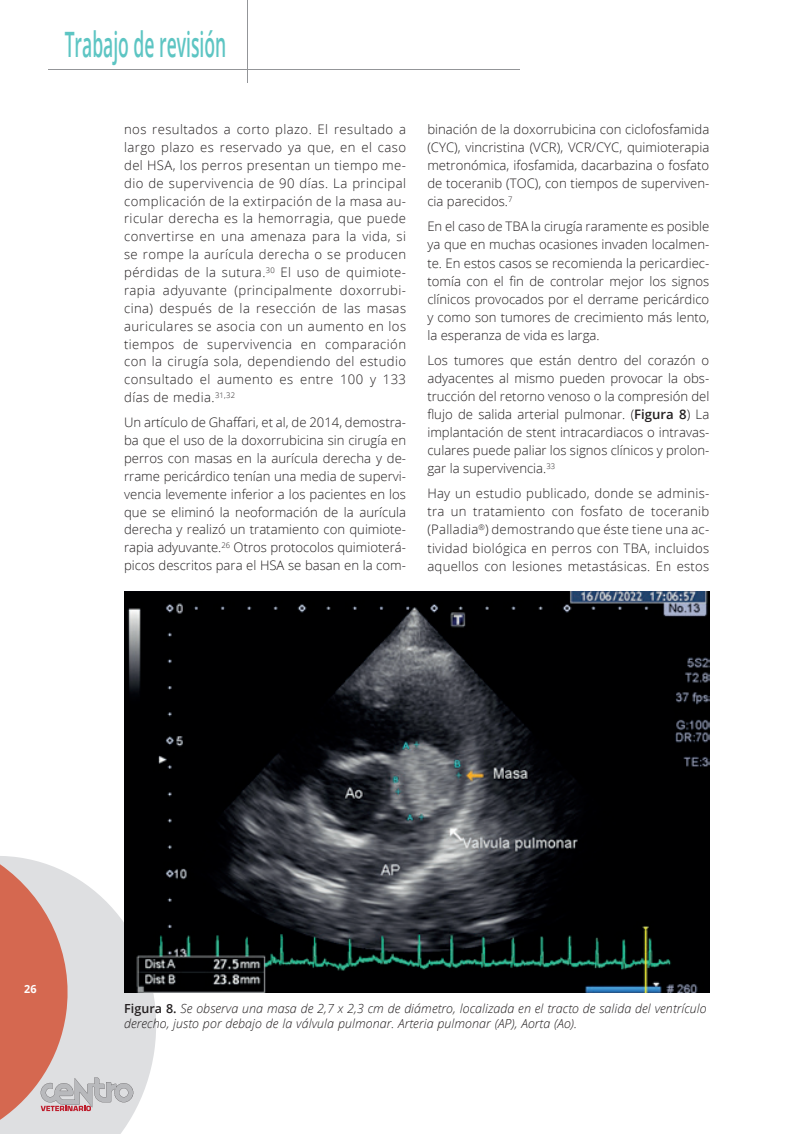
<style>
.page{position:relative;width:798px;height:1134px;background:#fff}
.page>*{position:absolute;margin:0;border:0;box-sizing:border-box;transform-origin:0 0}
.t1{font:600 35px "Open Sans";color:#5dc5c3;scale:.5 1}
.t2{font:300 13.12px/17.9px "Open Sans";color:#231f20;text-align:justify}
.t3{font:italic 300 12.5px/15px "Open Sans";letter-spacing:.005em;color:#231f20}
.t4{font:700 11.25px "Open Sans";color:#fff;scale:.96 1}
.s1{font-weight:600}
.s2{font-weight:600;font-style:normal}
</style>
<div class="page">
<svg style="left:0;top:856px;width:156px;height:278px;fill:#dedfe1"></svg>
<svg style="left:0;top:864px;width:133px;height:256px"></svg>
<hr style="left:48px;top:69px;width:471px;height:1px;background:#939598">
<hr style="left:247px;top:0;width:1px;height:83px;background:#939598">
<img style="left:124px;top:592px;width:585px;height:401px">
<h1 class="t1" style="left:65px;top:20px;width:324px">Trabajo de revisión</h1>
<p class="t2" style="left:124px;top:120px;width:283px">nos resultados a corto plazo. El resultado a largo plazo es reservado ya que, en el caso del HSA, los perros presentan un tiempo me&shy;dio de supervivencia de 90 días. La principal complicación de la extirpación de la masa au&shy;ricular derecha es la hemorragia, que puede convertirse en una amenaza para la vida, si se rompe la aurícula derecha o se producen pérdidas de la sutura.<sup>30</sup> El uso de quimiote&shy;rapia adyuvante (principalmente doxorrubi&shy;cina) después de la resección de las masas auriculares se asocia con un aumento en los tiempos de supervivencia en comparación con la cirugía sola, dependiendo del estudio consultado el aumento es entre 100 y 133 días de media.<sup>31,32</sup></p>
<p class="t2" style="left:124px;top:413px;width:283px">Un artículo de Ghaffari, et al, de 2014, demostra&shy;ba que el uso de la doxorrubicina sin cirugía en perros con masas en la aurícula derecha y de&shy;rrame pericárdico tenían una media de supervi&shy;vencia levemente inferior a los pacientes en los que se eliminó la neoformación de la aurícula derecha y realizó un tratamiento con quimiote&shy;rapia adyuvante.<sup>26</sup> Otros protocolos quimioterá&shy;picos descritos para el HSA se basan en la com-</p>
<p class="t2" style="left:427px;top:120px;width:283px">binación de la doxorrubicina con ciclofosfamida (CYC), vincristina (VCR), VCR/CYC, quimioterapia metronómica, ifosfamida, dacarbazina o fosfato de toceranib (TOC), con tiempos de superviven&shy;cia parecidos.<sup>7</sup></p>
<p class="t2" style="left:427px;top:217px;width:283px">En el caso de TBA la cirugía raramente es posible ya que en muchas ocasiones invaden localmen&shy;te. En estos casos se recomienda la pericardiec&shy;tomía con el fin de controlar mejor los signos clínicos provocados por el derrame pericárdico y como son tumores de crecimiento más lento, la esperanza de vida es larga.</p>
<p class="t2" style="left:427px;top:351px;width:283px">Los tumores que están dentro del corazón o adyacentes al mismo pueden provocar la obs&shy;trucción del retorno venoso o la compresión del flujo de salida arterial pulmonar. (<span class="s1">Figura 8</span>) La implantación de stent intracardiacos o intravas&shy;culares puede paliar los signos clínicos y prolon&shy;gar la supervivencia.<sup>33</sup></p>
<p class="t2" style="left:427px;top:484px;width:283px">Hay un estudio publicado, donde se adminis&shy;tra un tratamiento con fosfato de toceranib (Palladia<sup>®</sup>) demostrando que éste tiene una ac&shy;tividad biológica en perros con TBA, incluidos aquellos con lesiones metastásicas. En estos</p>
<p class="t4" style="left:24px;top:980px;width:14px">26</p>
<p class="t3" style="left:124px;top:1000px;width:584px"><span class="s2">Figura 8.</span> Se observa una masa de 2,7 x 2,3 cm de diámetro, localizada en el tracto de salida del ventrículo derecho, justo por debajo de la válvula pulmonar. Arteria pulmonar (AP), Aorta (Ao).</p>
</div>
